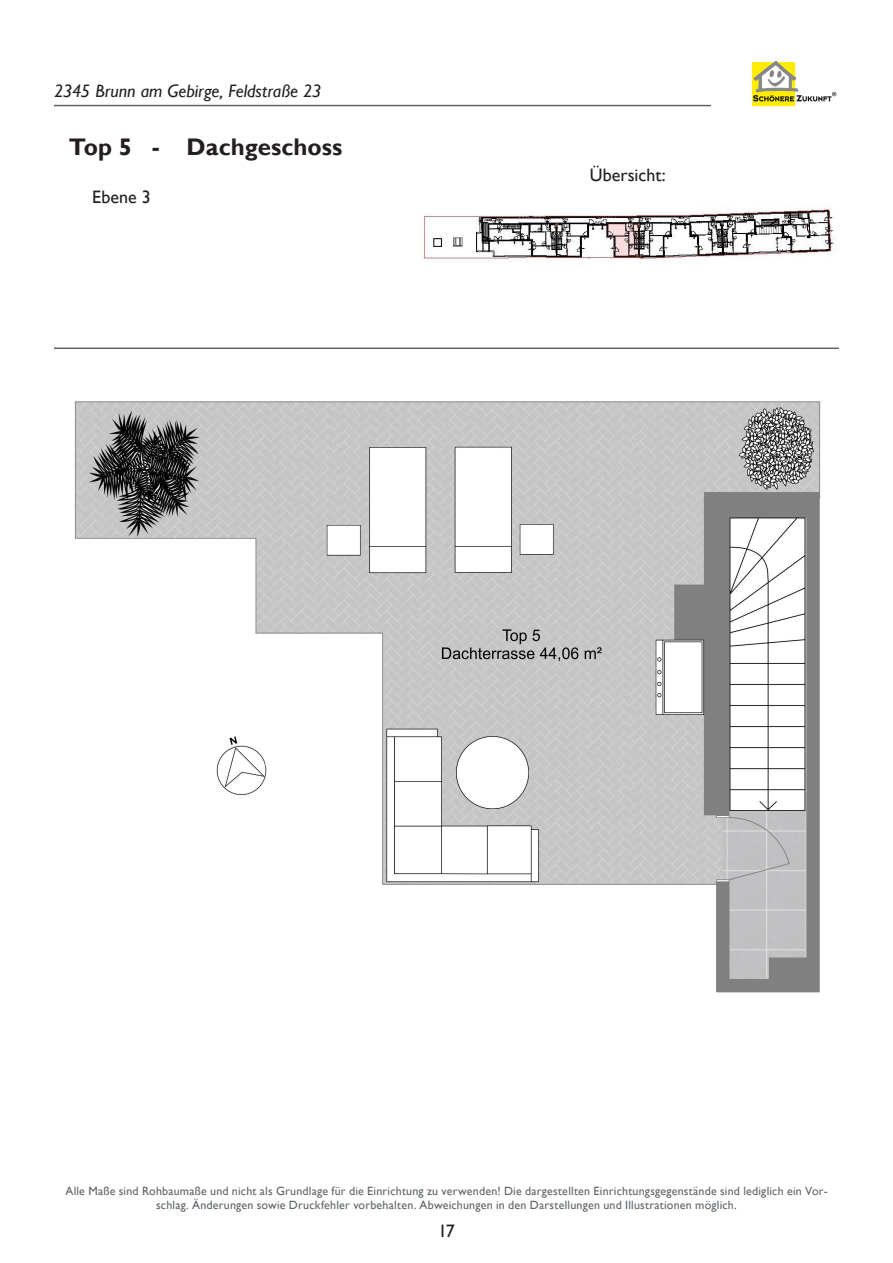
<style>
.page{position:relative;width:893px;height:1263px;background:#fff}
.page>*{position:absolute;margin:0;border:0;box-sizing:border-box;transform-origin:0 0}
.Head{font:700 24px "Gill Sans";letter-spacing:.005em;color:#231f20}
.t1{font:italic 18px "Gill Sans";color:#231f20}
.Body{font:18px "Gill Sans";color:#231f20}
.Kommentar_Grau{font:12px/14.4px "Gill Sans";letter-spacing:.015em;color:#5e6367;text-align:center}
</style>
<div class="page">
<hr style="left:54px;top:105px;width:657px;height:1px;background:#5e6367">
<img style="left:751px;top:60px;width:86px;height:47px">
<hr style="left:54px;top:347px;width:785px;height:2px;background:#5e6367">
<img style="left:74px;top:401px;width:747px;height:592px">
<img style="left:423px;top:207px;width:412px;height:55px">
<h2 class="t1" style="left:54px;top:80px;width:269px">2345 Brunn am Gebirge, Feldstraße 23</h2>
<p class="Head" style="left:69px;top:133px;width:275px">Top 5 - Dachgeschoss</p>
<p class="Body" style="left:92px;top:187px;width:60px">Ebene 3</p>
<p class="Body" style="left:590px;top:164px;width:77px">Übersicht:</p>
<p class="Kommentar_Grau" style="left:65px;top:1183px;width:764px">Alle Maße sind Rohbaumaße und nicht als Grundlage für die Einrichtung zu verwenden! Die dargestellten Einrichtungsgegenstände sind lediglich ein Vor&shy;schlag. Änderungen sowie Druckfehler vorbehalten. Abweichungen in den Darstellungen und Illustrationen möglich.</p>
<h2 class="Body" style="left:438px;top:1220px;width:18px">17</h2>
</div>
